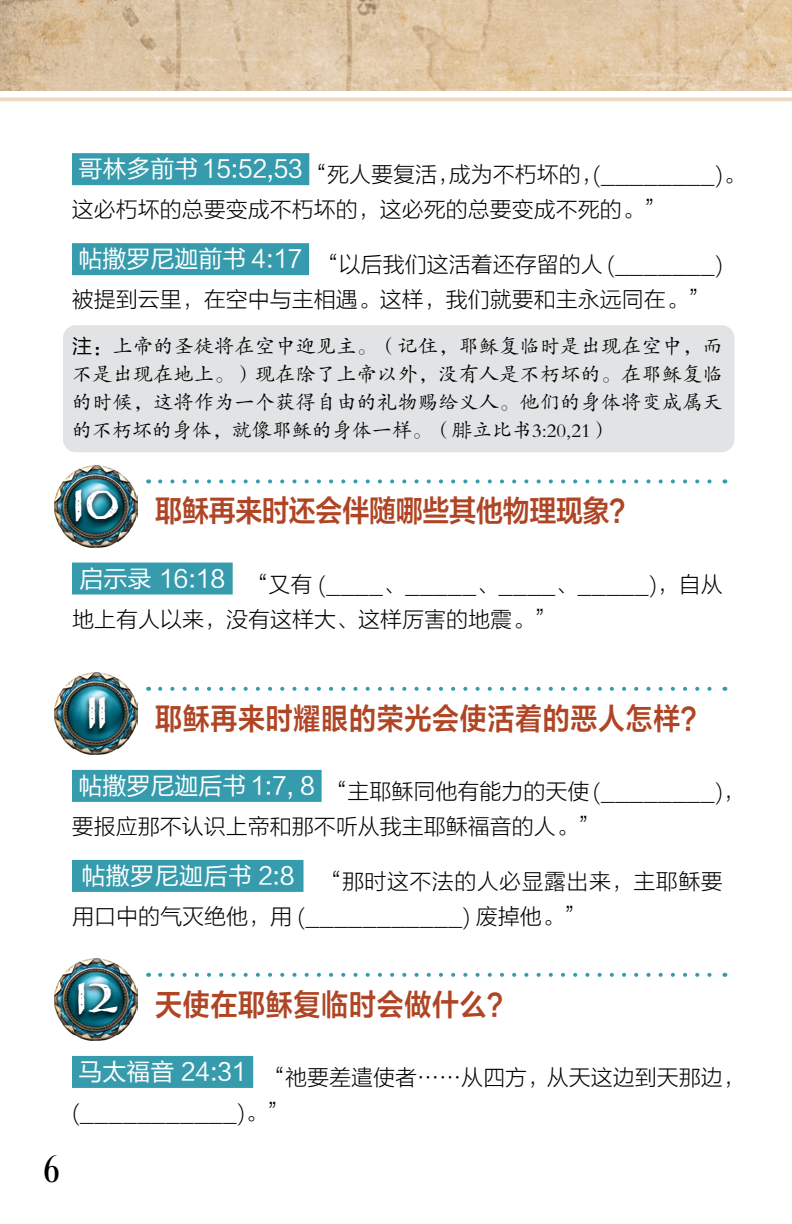
<style>
.page{position:relative;width:792px;height:1224px;background:#fff}
.page>*{position:absolute;margin:0;border:0;box-sizing:border-box;transform-origin:0 0}
.t1{font:700 50px "Carta Marina";color:#fff}
.t2{font:40px "Desire Pro";color:#000}
.t3{font:30px "FZLTZCHK GBK1 0";letter-spacing:.025em;color:#af4524;scale:.9 1}
.t4{font:30px "FZLTZCHK GBK1 0";letter-spacing:-.01em;color:#af4524;scale:.9 1}
.t5{font:22px/35px "FZLTKHK GBK1 0";color:#000}
.t6{font:22px/35px "FZLTKHK GBK1 0";letter-spacing:.02em;color:#000}
.t7{font:20px/28px "FZKTK GBK1 0";letter-spacing:.01em;color:#000;text-align:justify}
.s1{font-family:"FZLTHK GBK1 0"}
.s2{font-family:"Carta Marina";font-weight:700;font-size:50px;color:#fff}
</style>
<div class="page">
<img style="left:0;top:0;width:792px;height:91px">
<svg style="left:0;top:97px;width:792px;height:4px;background:#eedec8"></svg>
<div style="left:72px;top:153px;width:237px;height:32px;background:#369bac"></div>
<div style="left:72px;top:243px;width:237px;height:32px;background:#369bac"></div>
<div style="left:72px;top:563px;width:161px;height:32px;background:#369bac"></div>
<div style="left:72px;top:770px;width:250px;height:32px;background:#369bac"></div>
<div style="left:72px;top:860px;width:232px;height:32px;background:#369bac"></div>
<div style="left:72px;top:1056px;width:181px;height:32px;background:#369bac"></div>
<img style="left:54px;top:465px;width:83px;height:82px">
<div style="left:69px;top:487px;width:54px;height:42px;background:#000;opacity:.75"></div>
<img style="left:54px;top:672px;width:83px;height:83px">
<div style="left:83px;top:695px;width:28px;height:42px;background:#000;opacity:.75"></div>
<img style="left:54px;top:958px;width:83px;height:83px">
<div style="left:72px;top:981px;width:50px;height:42px;background:#000;opacity:.75"></div>
<svg style="left:160px;top:479px;width:552px;height:4px"></svg>
<svg style="left:160px;top:687px;width:552px;height:4px"></svg>
<svg style="left:160px;top:973px;width:552px;height:4px"></svg>
<div style="left:63px;top:325px;width:672px;height:127px;background:#e2e3e4;border-radius:13px"></div>
<p class="t5" style="left:72px;top:158px;width:674px;text-indent:7px"><sup>哥林多前书15:52,53</sup> “死人要复活，成为不朽坏的，(________)。这必朽坏的总要变成不朽坏的，这必死的总要变成不死的。”</p>
<p class="t5" style="left:72px;top:248px;width:652px;text-align:center"><sup>帖撒罗尼迦前书</sup> <sup>4:17</sup> “以后我们这活着还存留的人 (_______)被提到云里，在空中与主相遇。这样，我们就要和主永远同在。”</p>
<p class="t7" style="left:72px;top:332px;width:652px"><span class="s1">注：</span>上帝的圣徒将在空中迎见主。（记住，耶稣复临时是出现在空中，而不是出现在地上。）现在除了上帝以外，没有人是不朽坏的。在耶稣复临的时候，这将作为一个获得自由的礼物赐给义人。他们的身体将变成属天的不朽坏的身体，就像耶稣的身体一样。（腓立比书3:20,21）</p>
<h3 class="t4" style="left:74px;top:494px;width:627px"><span class="s2">10</span> 耶稣再来时还会伴随哪些其他物理现象？</h3>
<p class="t5" style="left:72px;top:567px;width:652px;text-indent:8px"><sup>启示录</sup> <sup>16:18</sup> “又有 (____、_____、____、_____)，自从地上有人以来，没有这样大、这样厉害的地震。”</p>
<h1 class="t1" style="left:87px;top:682px;width:22px">11</h1>
<h3 class="t3" style="left:155px;top:702px;width:616px">耶稣再来时耀眼的荣光会使活着的恶人怎样？</h3>
<p class="t5" style="left:72px;top:775px;width:674px;text-indent:7px"><sup>帖撒罗尼迦后书</sup> <sup>1:7,</sup> <sup>8</sup> “主耶稣同他有能力的天使 (________)，要报应那不认识上帝和那不听从我主耶稣福音的人。”</p>
<p class="t6" style="left:72px;top:865px;width:652px;text-indent:9px"><sup>帖撒罗尼迦后书</sup> <sup>2:8</sup> “那时这不法的人必显露出来，主耶稣要用口中的气灭绝他，用 (___________) 废掉他。”</p>
<h3 class="t3" style="left:77px;top:988px;width:488px"><span class="s2">12</span> 天使在耶稣复临时会做什么？</h3>
<h2 class="t2" style="left:44px;top:1145px;width:17px">6</h2>
<p class="t5" style="left:72px;top:1061px;width:674px;text-indent:7px"><sup>马太福音</sup> <sup>24:31</sup> “祂要差遣使者……从四方，从天这边到天那边，(___________)。”</p>
</div>
